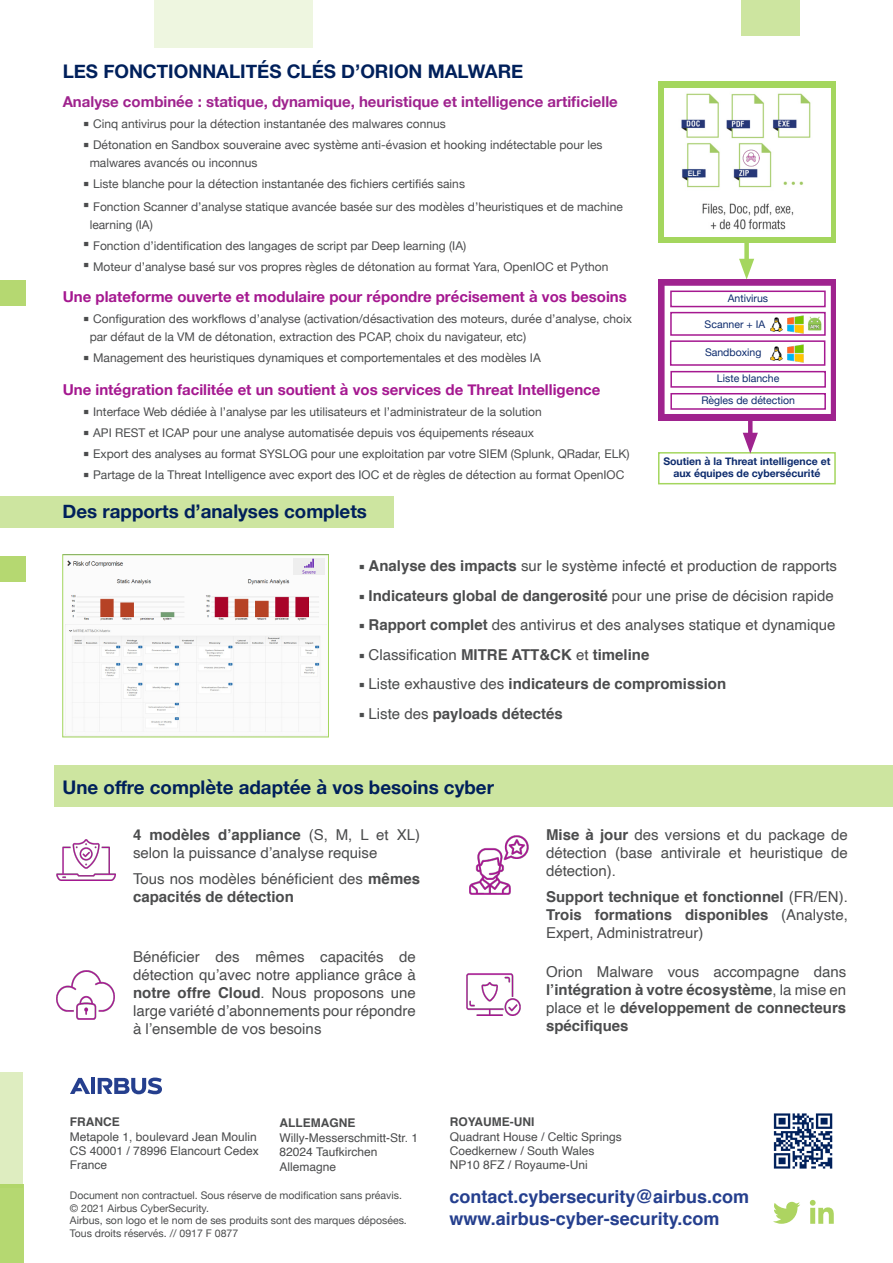
<style>
.page{position:relative;width:893px;height:1263px;background:#fff}
.page>*{position:absolute;margin:0;border:0;box-sizing:border-box;transform-origin:0 0}
.t1{font:700 18.75px "Helvetica Neue";color:#00205b}
.t2{font:700 18px "Helvetica";color:#253f8e}
.t3{font:15px/18px "Helvetica";color:#4b4c4d}
.t4{font:700 15px/18px "Helvetica";color:#4b4c4d;text-align:justify}
.Puce_2{font:700 15px "Helvetica Neue";color:#a51890}
.Puce_2-2{font:700 15px "Helvetica Neue";color:#9f238e}
.Puce_2-3{font:12px/18px "Helvetica Neue";color:#4b4c4d}
.t5{font:12px/14.4px "Helvetica";color:#4b4c4d}
.t6{font:700 12px "Helvetica";color:#4b4c4d}
.t7{font:10.5px "Helvetica Neue";color:#4b4c4d}
.t8{font:10.5px "Helvetica Neue";color:#0d2b6d}
.t9{font:700 10.5px/12px "Helvetica Neue";color:#0d2b6d;text-align:center}
.t10{font:500 7.5px "Helvetica Neue";color:#fff}
.s1{font-weight:700}
.s2{font-weight:400}
</style>
<div class="page">
<div style="left:54px;top:765px;width:839px;height:42px;background:#cde5a0"></div>
<div style="left:658px;top:81px;width:178px;height:161px;background:#a4d65e"></div>
<div style="left:0;top:556px;width:26px;height:25px;background:#b5d871"></div>
<div style="left:0;top:496px;width:393px;height:31px;background:#cde5a0"></div>
<div style="left:154px;top:0;width:158px;height:48px;background:#eef6e0"></div>
<div style="left:741px;top:0;width:58px;height:36px;background:#cde5a0"></div>
<img style="left:665px;top:88px;width:166px;height:148px">
<div style="left:744px;top:242px;width:5px;height:25px;background:#a4d65e"></div>
<svg style="left:739px;top:259px;width:15px;height:20px"></svg>
<div style="left:658px;top:279px;width:178px;height:141px;background:#9f238e"></div>
<img style="left:743px;top:150px;width:16px;height:16px">
<div style="left:665px;top:286px;width:166px;height:128px;background:#fff"></div>
<div style="left:670px;top:291px;width:156px;height:16px;border:2px solid #a51890"></div>
<img style="left:67px;top:560px;width:260px;height:65px">
<div style="left:62px;top:554px;width:267px;height:183px;border:1px solid #a4d65e"></div>
<img style="left:293px;top:558px;width:32px;height:17px">
<img style="left:56px;top:840px;width:59px;height:40px">
<img style="left:56px;top:971px;width:59px;height:48px">
<img style="left:469px;top:835px;width:59px;height:59px">
<img style="left:467px;top:974px;width:54px;height:41px">
<div style="left:670px;top:312px;width:156px;height:24px;border:2px solid #a51890"></div>
<div style="left:670px;top:340px;width:155px;height:26px;border:2px solid #a51890"></div>
<div style="left:670px;top:371px;width:156px;height:17px;border:2px solid #a51890"></div>
<div style="left:670px;top:393px;width:156px;height:17px;border:2px solid #a51890"></div>
<div style="left:658px;top:452px;width:178px;height:32px;border:2px solid #a4d65e"></div>
<hr style="left:748px;top:420px;width:4px;height:21px;background:#9f238e">
<svg style="left:743px;top:433px;width:15px;height:21px"></svg>
<img style="left:65px;top:624px;width:261px;height:111px">
<div style="left:684px;top:170px;width:19px;height:7px;background:#233b79"></div>
<img style="left:787px;top:315px;width:35px;height:18px">
<img style="left:770px;top:346px;width:13px;height:15px">
<img style="left:787px;top:344px;width:17px;height:18px">
<img style="left:770px;top:317px;width:13px;height:15px">
<div style="left:0;top:1072px;width:23px;height:115px;background:#deedc0"></div>
<div style="left:0;top:280px;width:25px;height:25px;background:#b5d871"></div>
<div style="left:0;top:1184px;width:24px;height:79px;background:#b5d871"></div>
<hr style="left:91px;top:1078px;width:4px;height:16px;background:#253f8e">
<svg style="left:70px;top:1078px;width:20px;height:16px"></svg>
<svg style="left:98px;top:1077px;width:64px;height:17px"></svg>
<svg style="left:773px;top:1202px;width:27px;height:22px"></svg>
<svg style="left:810px;top:1200px;width:24px;height:24px"></svg>
<img style="left:773px;top:1113px;width:60px;height:56px">
<p class="t1" style="left:63px;top:56px;width:462px">LES FONCTIONNALITÉS CLÉS D’ORION MALWARE</p>
<p class="Puce_2-2" style="left:63px;top:90px;width:557px">Analyse combinée : statique, dynamique, heuristique et intelligence artificielle</p>
<p class="Puce_2-3" style="left:93px;top:116px;width:354px">Cinq antivirus pour la détection instantanée des malwares connus</p>
<p class="Puce_2-3" style="left:93px;top:137px;width:511px">Détonation en Sandbox souveraine avec système anti-évasion et hooking indétectable pour les</p>
<p class="Puce_2-3" style="left:90px;top:155px;width:169px">malwares avancés ou inconnus</p>
<p class="Puce_2-3" style="left:93px;top:176px;width:373px">Liste blanche pour la détection instantanée des fichiers certifiés sains</p>
<p class="Puce_2-3" style="left:93px;top:198px;width:531px">Fonction Scanner d’analyse statique avancée basée sur des modèles d’heuristiques et de machine</p>
<p class="Puce_2-3" style="left:90px;top:216px;width:65px">learning (IA)</p>
<p class="Puce_2-3" style="left:93px;top:237px;width:375px">Fonction d’identification des langages de script par Deep learning (IA)</p>
<p class="Puce_2-3" style="left:93px;top:258px;width:517px">Moteur d’analyse basé sur vos propres règles de détonation au format Yara, OpenIOC et Python</p>
<p class="Puce_2" style="left:63px;top:285px;width:566px">Une plateforme ouverte et modulaire pour répondre précisement à vos besoins</p>
<p class="Puce_2-3" style="left:90px;top:311px;width:544px">Configuration des workflows d’analyse (activation/désactivation des moteurs, durée d’analyse, choix par défaut de la VM de détonation, extraction des PCAP, choix du navigateur, etc)</p>
<p class="Puce_2-3" style="left:93px;top:350px;width:449px">Management des heuristiques dynamiques et comportementales et des modèles IA</p>
<p class="Puce_2" style="left:63px;top:378px;width:539px">Une intégration facilitée et un soutient à vos services de Threat Intelligence</p>
<p class="Puce_2-3" style="left:93px;top:404px;width:450px">Interface Web dédiée à l’analyse par les utilisateurs et l’administrateur de la solution</p>
<p class="Puce_2-3" style="left:93px;top:425px;width:442px">API REST et ICAP pour une analyse automatisée depuis vos équipements réseaux</p>
<p class="Puce_2-3" style="left:93px;top:446px;width:538px">Export des analyses au format SYSLOG pour une exploitation par votre SIEM (Splunk, QRadar, ELK)</p>
<p class="Puce_2-3" style="left:93px;top:467px;width:533px">Partage de la Threat Intelligence avec export des IOC et de règles de détection au format OpenIOC</p>
<p class="t1" style="left:63px;top:496px;width:306px">Des rapports d’analyses complets</p>
<p class="t10" style="left:688px;top:167px;width:15px">ELF</p>
<p class="t8" style="left:728px;top:291px;width:42px">Antivirus</p>
<p class="t8" style="left:705px;top:317px;width:62px">Scanner + IA</p>
<p class="t8" style="left:705px;top:345px;width:58px">Sandboxing</p>
<p class="t8" style="left:717px;top:371px;width:64px">Liste blanche</p>
<p class="t8" style="left:701px;top:393px;width:95px">Règles de détection</p>
<p class="t9" style="left:663px;top:456px;width:168px">Soutien à la Threat intelligence et aux équipes de cybersécurité</p>
<p class="t3" style="left:369px;top:557px;width:470px"><span class="s1">Analyse des impacts</span> sur le système infecté et production de rapports</p>
<p class="t4" style="left:369px;top:587px;width:467px">Indicateurs global de dangerosité <span class="s2">pour une prise de décision rapide</span></p>
<p class="t3" style="left:369px;top:616px;width:468px"><span class="s1">Rapport complet</span> des antivirus et des analyses statique et dynamique</p>
<p class="t4" style="left:369px;top:646px;width:282px"><span class="s2">Classification</span> MITRE ATT&amp;CK <span class="s2">et</span> timeline</p>
<p class="t4" style="left:369px;top:675px;width:359px"><span class="s2">Liste exhaustive des</span> indicateurs de compromission</p>
<p class="t4" style="left:369px;top:705px;width:196px"><span class="s2">Liste des</span> payloads détectés</p>
<p class="t1" style="left:63px;top:773px;width:433px">Une offre complète adaptée à vos besoins cyber</p>
<p class="t3" style="left:133px;top:826px;width:288px"><span class="s1">4 modèles d’appliance</span> (S, M, L et XL) selon la puissance d’analyse requise</p>
<p class="t3" style="left:133px;top:870px;width:288px">Tous nos modèles bénéficient des <span class="s1">mêmes capacités de détection</span></p>
<p class="t3" style="left:133px;top:948px;width:284px;text-align:justify">Bénéficier des mêmes capacités de détection qu’avec notre appliance grâce à <span class="s1">notre offre Cloud</span>. Nous proposons une large variété d’abonnements pour répondre à l’ensemble de vos besoins</p>
<p class="t3" style="left:546px;top:826px;width:303px;text-align:justify"><span class="s1">Mise à jour</span> des versions et du package de détection (base antivirale et heuristique de détection).</p>
<p class="t4" style="left:546px;top:888px;width:303px">Support technique et fonctionnel <span class="s2">(FR/EN).<br></span>Trois formations disponibles <span class="s2">(Analyste, Expert, Administratreur)</span></p>
<p class="t4" style="left:546px;top:963px;width:302px"><span class="s2">Orion Malware vous accompagne dans </span>l’intégration à votre écosystème<span class="s2">, la mise en place et le</span> développement de connecteurs spécifiques</p>
<p class="t6" style="left:70px;top:1112px;width:51px">FRANCE</p>
<p class="t5" style="left:70px;top:1129px;width:188px">Metapole 1, boulevard Jean Moulin</p>
<p class="t5" style="left:70px;top:1144px;width:190px">CS 40001 / 78996 Elancourt Cedex</p>
<p class="t5" style="left:70px;top:1158px;width:39px">France</p>
<p class="t6" style="left:280px;top:1113px;width:77px">ALLEMAGNE</p>
<p class="t5" style="left:280px;top:1131px;width:140px">Willy-Messerschmitt-Str. 1<br>82024 Taufkirchen<br>Allemagne</p>
<p class="t7" style="left:70px;top:1188px;width:333px">Document non contractuel. Sous réserve de modification sans préavis.</p>
<p class="t7" style="left:70px;top:1200px;width:141px">© 2021 Airbus CyberSecurity.</p>
<p class="t7" style="left:70px;top:1213px;width:338px">Airbus, son logo et le nom de ses produits sont des marques déposées.</p>
<p class="t7" style="left:70px;top:1226px;width:170px">Tous droits réservés. // 0917 F 0877</p>
<p class="t6" style="left:450px;top:1112px;width:86px">ROYAUME-UNI</p>
<p class="t5" style="left:450px;top:1129px;width:174px">Quadrant House / Celtic Springs<br>Coedkernew / South Wales<br>NP10 8FZ / Royaume-Uni</p>
<p class="t2" style="left:449px;top:1182px;width:301px">contact.cybersecurity@airbus.com</p>
<p class="t2" style="left:449px;top:1204px;width:272px">www.airbus-cyber-security.com</p>
</div>
